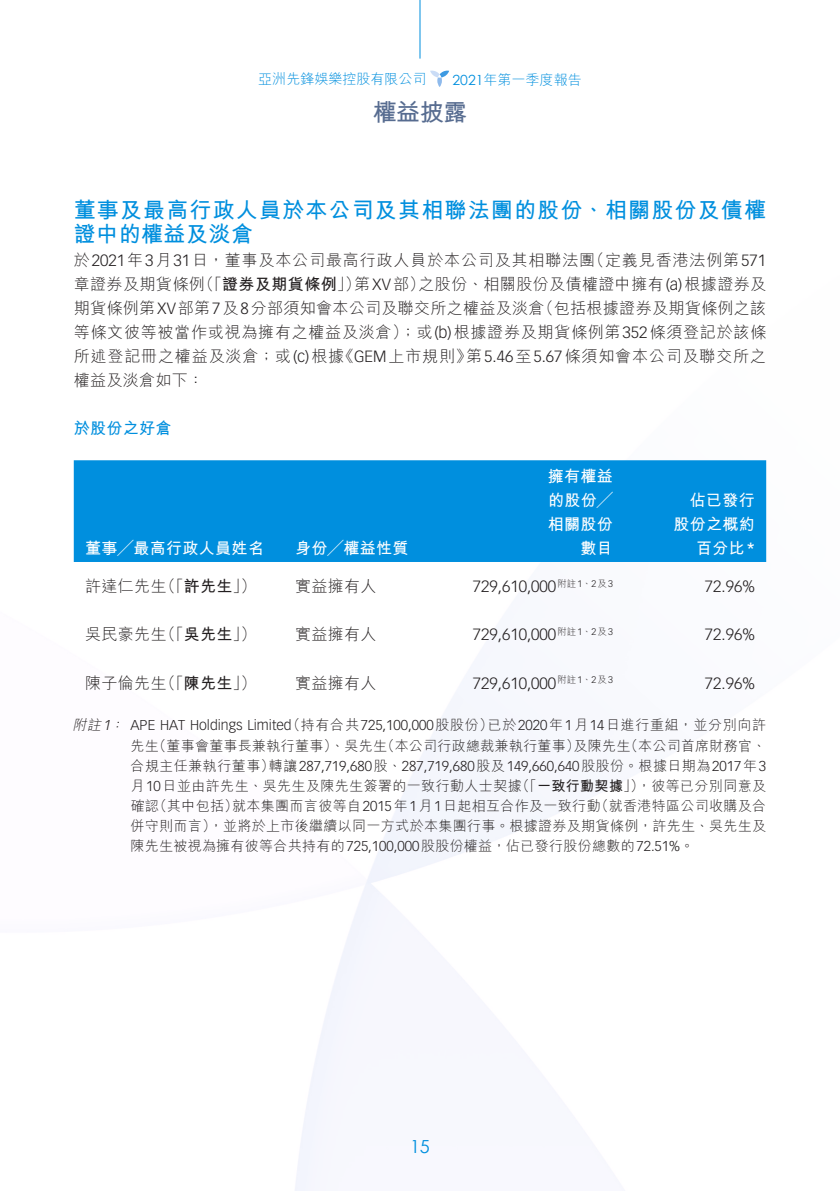
<style>
.page{position:relative;width:840px;height:1191px;background:#fff}
.page>*{position:absolute;margin:0;border:0;box-sizing:border-box;transform-origin:0 0}
.t1{font:700 24px "M Hei HK";color:#576c90}
.t2{font:700 22px/24px "M Hei HK";letter-spacing:.05em;color:#008fde}
.t3{font:18px "Century Gothic";color:#008fde}
.t4{font:300 16px/24px "M Hei HK";letter-spacing:.055em;color:#231f20}
.t5{font:300 16px "M Hei HK";letter-spacing:.025em;color:#231f20}
.t6{font:300 16px "Vectora LT Std";color:#231f20}
.t7{font:300 16px "M Hei HK";letter-spacing:.045em;color:#231f20}
.t8{font:700 16px/24px "M Hei HK";letter-spacing:.02em;color:#fff;text-align:right}
.t9{font:700 16px "M Hei HK";letter-spacing:.025em;color:#231f20}
.t10{font:700 16px "M Hei HK";letter-spacing:.02em;color:#008fde}
.t11{font:300 14px/20px "M Hei HK";letter-spacing:.025em;color:#231f20}
.t12{font:300 14px "Vectora LT Std";color:#231f20}
.t13{font:300 14px "M Hei HK";color:#008fde}
.t14{font:300 14px "M Hei HK";letter-spacing:.05em;color:#231f20}
.t15{font:700 14px "M Hei HK";letter-spacing:.03em;color:#231f20}
.t16{font:300 9.4px "M Hei HK";color:#231f20}
.s1{font-family:"Century Gothic";font-weight:400}
.s2{font-family:"Vectora LT Std"}
.s3{font-weight:300}
.s4{font-weight:700}
.s5{font-family:"M Hei HK"}
.s6{font-family:"M Hei HK";font-style:italic}
.s7{font-style:italic}
</style>
<div class="page">
<img style="left:73px;top:14px;width:694px;height:1177px">
<svg style="left:430px;top:71px;width:19px;height:16px"></svg>
<hr style="left:419px;top:0;width:1px;height:59px;background:#008fde">
<div style="left:74px;top:460px;width:691px;height:102px;background:#008fde"></div>
<p class="t13" style="left:258px;top:72px;width:169px">亞洲先鋒娛樂控股有限公司</p>
<p class="t13" style="left:452px;top:73px;width:131px"><span class="s1">2021</span>年第一季度報告</p>
<h1 class="t1" style="left:372px;top:94px;width:96px">權益披露</h1>
<h2 class="t2" style="left:74px;top:196px;width:693px">董事及最高行政人員於本公司及其相聯法團的股份、相關股份及債權證中的權益及淡倉</h2>
<p class="t4" style="left:588px;top:248px;width:179px">（定義見香港法例第<span class="s2">571</span></p>
<p class="t4" style="left:418px;top:248px;width:349px;text-indent:-344px">於<span class="s2">2021</span>年<span class="s2">3</span>月<span class="s2">31</span>日，董事及本公司最高行政人員於本公司及其相聯法團<br>之股份、相關股份及債權證中擁有 <span class="s2">)a(</span> 根據證券及</p>
<p class="t9" style="left:198px;top:273px;width:164px"><span class="s3">（「</span>證券及期貨條例<span class="s3">」）</span></p>
<p class="t5" style="left:354px;top:276px;width:72px">第<span class="s2">XV</span>部）</p>
<p class="t5" style="left:74px;top:276px;width:132px">章證券及期貨條例</p>
<p class="t5" style="left:537px;top:300px;width:229px">（包括根據證券及期貨條例之該</p>
<p class="t5" style="left:74px;top:300px;width:472px">期貨條例第<span class="s2">XV</span>部第<span class="s2">7</span>及<span class="s2">8</span>分部須知會本公司及聯交所之權益及淡倉</p>
<p class="t7" style="left:74px;top:324px;width:693px">等條文彼等被當作或視為擁有之權益及淡倉）；或 <span class="s2">)b(</span> 根據證券及期貨條例第<span class="s2">352</span>條須登記於該條</p>
<p class="t4" style="left:466px;top:344px;width:301px">第<span class="s2">5.46</span>至<span class="s2">5.67</span>條須知會本公司及聯交所之</p>
<p class="t4" style="left:74px;top:344px;width:272px">所述登記冊之權益及淡倉；或 <span class="s2">)c(</span> 根據權益及淡倉如下：</p>
<p class="t10" style="left:74px;top:417px;width:99px">於股份之好倉</p>
<p class="t5" style="left:338px;top:348px;width:135px">《<span class="s2">GEM</span>上市規則》</p>
<p class="t8" style="left:85px;top:535px;width:180px">董事╱最高行政人員姓名</p>
<p class="t8" style="left:295px;top:535px;width:115px">身份╱權益性質</p>
<p class="t5" style="left:160px;top:578px;width:98px">（「<span class="s4">許先生</span>」）</p>
<p class="t5" style="left:85px;top:578px;width:83px">許達仁先生</p>
<p class="t5" style="left:295px;top:578px;width:83px">實益擁有人</p>
<p class="t8" style="left:547px;top:463px;width:66px">擁有權益的股份╱相關股份數目</p>
<p class="t16" style="left:557px;top:579px;width:57px">附註 、<span class="s2">1 2</span>及<span class="s2">3</span></p>
<p class="t6" style="left:472px;top:577px;width:85px">729,610,000</p>
<p class="t8" style="left:673px;top:487px;width:83px">佔已發行股份之概約百分比<span class="s2">*</span></p>
<p class="t6" style="left:704px;top:577px;width:51px">72.96%</p>
<p class="t5" style="left:160px;top:626px;width:98px">（「<span class="s4">吳先生</span>」）</p>
<p class="t5" style="left:85px;top:626px;width:83px">吳民豪先生</p>
<p class="t5" style="left:295px;top:626px;width:83px">實益擁有人</p>
<p class="t16" style="left:557px;top:627px;width:57px">附註 、<span class="s2">1 2</span>及<span class="s2">3</span></p>
<p class="t6" style="left:472px;top:625px;width:85px">729,610,000</p>
<p class="t6" style="left:704px;top:625px;width:51px">72.96%</p>
<p class="t5" style="left:160px;top:674px;width:98px">（「<span class="s4">陳先生</span>」）</p>
<p class="t5" style="left:85px;top:674px;width:83px">陳子倫先生</p>
<p class="t5" style="left:295px;top:674px;width:83px">實益擁有人</p>
<p class="t16" style="left:557px;top:675px;width:57px">附註 、<span class="s2">1 2</span>及<span class="s2">3</span></p>
<p class="t6" style="left:472px;top:673px;width:85px">729,610,000</p>
<p class="t6" style="left:704px;top:673px;width:51px">72.96%</p>
<p class="t12" style="left:286px;top:717px;width:208px"><span class="s5">（持有合共</span>725,100,000<span class="s5">股股份）</span></p>
<p class="t12" style="left:73px;top:717px;width:220px"><span class="s6">附註</span><span class="s7">1</span><span class="s6">：</span> APE HAT Holdings Limited</p>
<p class="t14" style="left:487px;top:718px;width:280px">已於<span class="s2">2020</span>年<span class="s2">1</span>月<span class="s2">14</span>日進行重組，並分別向許</p>
<p class="t11" style="left:623px;top:735px;width:143px">（本公司首席財務官、</p>
<p class="t11" style="left:152px;top:735px;width:236px">（董事會董事長兼執行董事）、吳先生</p>
<p class="t11" style="left:380px;top:735px;width:201px">（本公司行政總裁兼執行董事）</p>
<p class="t11" style="left:573px;top:735px;width:58px">及陳先生</p>
<p class="t11" style="left:130px;top:735px;width:30px">先生</p>
<p class="t11" style="left:130px;top:755px;width:145px">合規主任兼執行董事）</p>
<p class="t12" style="left:269px;top:757px;width:498px"><span class="s5">轉讓</span>287,719,680<span class="s5">股、</span>287,719,680<span class="s5">股及</span>149,660,640<span class="s5">股股份。根據日期為</span>2017<span class="s5">年</span>3</p>
<p class="t15" style="left:515px;top:775px;width:130px"><span class="s3">（「</span>一致行動契據<span class="s3">」）</span></p>
<p class="t11" style="left:130px;top:775px;width:392px">月<span class="s2">10</span>日並由許先生、吳先生及陳先生簽署的一致行動人士契據</p>
<p class="t11" style="left:636px;top:775px;width:130px">，彼等已分別同意及</p>
<p class="t11" style="left:153px;top:795px;width:87px">（其中包括）</p>
<p class="t11" style="left:594px;top:795px;width:173px">（就香港特區公司收購及合</p>
<p class="t11" style="left:232px;top:795px;width:369px">就本集團而言彼等自<span class="s2">2015</span>年<span class="s2">1</span>月<span class="s2">1</span>日起相互合作及一致行動</p>
<p class="t11" style="left:130px;top:795px;width:637px">確認<br>併守則而言，）並將於上市後繼續以同一方式於本集團行事。根據證券及期貨條例，許先生、吳先生及陳先生被視為擁有彼等合共持有的<span class="s2">725,100,000</span>股股份權益，佔已發行股份總數的<span class="s2">72.51%</span>。</p>
<p class="t3" style="left:410px;top:1133px;width:21px">15</p>
</div>
